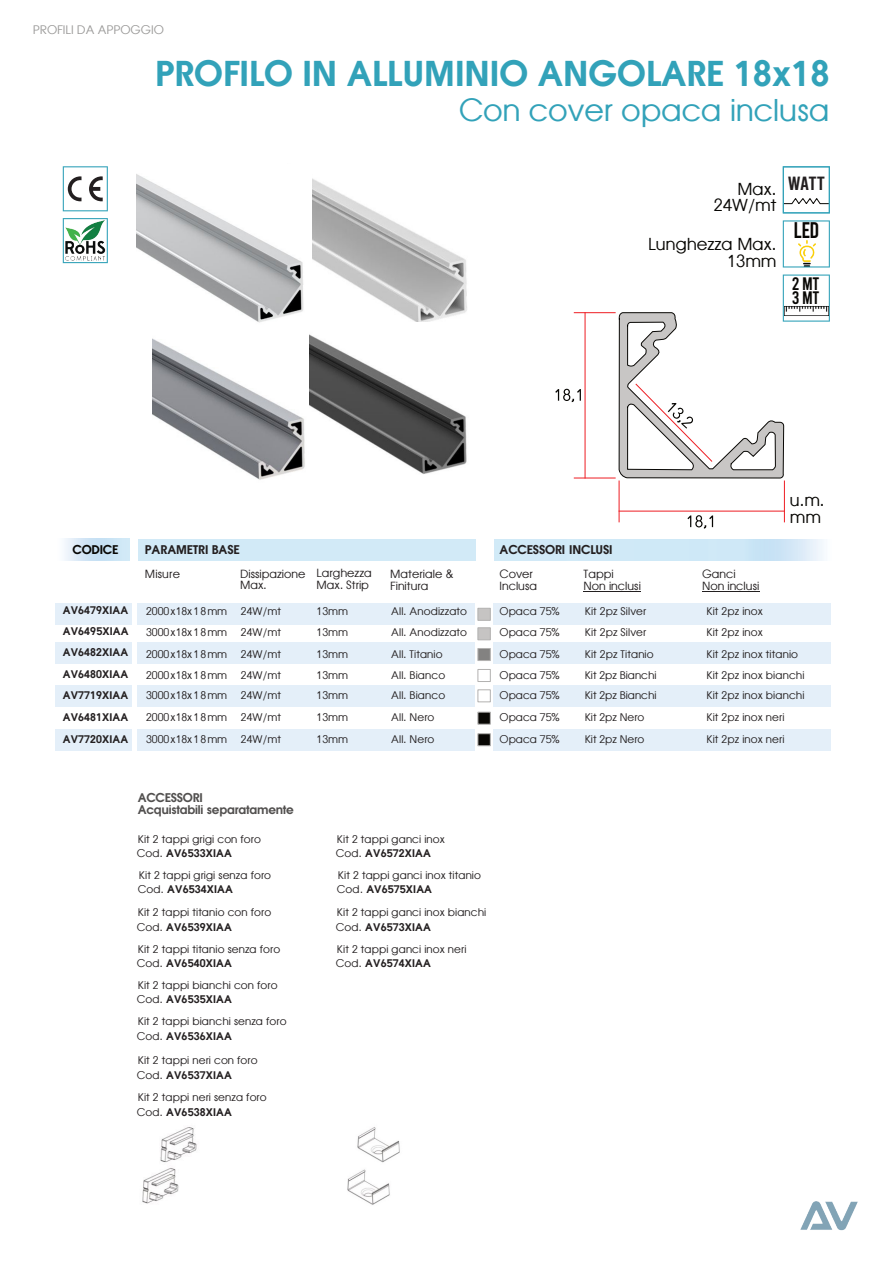
<style>
.page{position:relative;width:893px;height:1263px;background:#fff}
.page>*{position:absolute;margin:0;border:0;box-sizing:border-box;transform-origin:0 0}
.t1{font:600 34.2px "Atlanta";color:#32a2b9}
.t2{font:30px "Atlanta";color:#32a2b9}
.t3{font:22.5px "Bebas";color:#080704}
.t4{font:19.05px "Bebas";color:#231f20;scale:1.13 1}
.t5{font:18px/14.4px "Bebas";letter-spacing:.065em;color:#080704}
.t6{font:16.5px/16.5px "Atlanta";color:#080704;text-align:right}
.t7{font:600 12px/12px "Atlanta";letter-spacing:-.015em;color:#52504f}
.t8{font:600 12px "Atlanta";letter-spacing:-.01em;color:#231f20}
.t9{font:600 12px "Atlanta";letter-spacing:-.015em;color:#080704}
.t10{font:11.7px "Atlanta";color:#9a9998}
.t11{font:11.25px/12px "Atlanta";color:#231f20}
.t12{font:10.5px/14.5px "Atlanta";letter-spacing:.01em;color:#231f20}
.t13{font:600 10.5px/21.3px "Atlanta";letter-spacing:.015em;color:#231f20;text-align:justify}
.s1{font-weight:600}
.s2{font-weight:400}
</style>
<div class="page">
<div style="left:55px;top:603px;width:76px;height:21px;background:#e4eff9"></div>
<div style="left:138px;top:539px;width:338px;height:21px;background:#d2eaf7"></div>
<div style="left:493px;top:603px;width:338px;height:21px;background:#e4eff9"></div>
<div style="left:55px;top:642px;width:76px;height:22px;background:#e4eff9"></div>
<div style="left:493px;top:642px;width:338px;height:22px;background:#e4eff9"></div>
<div style="left:137px;top:643px;width:337px;height:21px;background:#e4eff9"></div>
<div style="left:55px;top:685px;width:76px;height:21px;background:#e4eff9"></div>
<div style="left:493px;top:685px;width:338px;height:21px;background:#e4eff9"></div>
<div style="left:137px;top:685px;width:337px;height:22px;background:#e4eff9"></div>
<div style="left:138px;top:603px;width:337px;height:21px;background:#e4eff9"></div>
<img style="left:800px;top:1201px;width:58px;height:30px">
<svg style="left:783px;top:220px;width:47px;height:48px"></svg>
<svg style="left:783px;top:166px;width:47px;height:47px"></svg>
<svg style="left:63px;top:166px;width:45px;height:45px"></svg>
<svg style="left:63px;top:218px;width:45px;height:45px"></svg>
<img style="left:312px;top:178px;width:155px;height:144px">
<img style="left:152px;top:334px;width:158px;height:146px">
<img style="left:310px;top:335px;width:157px;height:139px">
<img style="left:136px;top:174px;width:168px;height:149px">
<hr style="left:584px;top:591px;width:57px;height:1px;background:#231f20">
<hr style="left:702px;top:591px;width:57px;height:1px;background:#231f20">
<div style="left:478px;top:608px;width:13px;height:13px;background:#c6c4c3;border:1px solid #b2b1b0"></div>
<div style="left:478px;top:627px;width:13px;height:13px;background:#c6c4c3;border:1px solid #b2b1b0"></div>
<div style="left:478px;top:648px;width:13px;height:13px;background:#838281;border:1px solid #b2b1b0"></div>
<div style="left:478px;top:669px;width:13px;height:13px;background:#fff;border:1px solid #b2b1b0"></div>
<div style="left:478px;top:689px;width:13px;height:13px;background:#fff;border:1px solid #b2b1b0"></div>
<div style="left:55px;top:729px;width:76px;height:21px;background:#e4eff9"></div>
<div style="left:493px;top:729px;width:338px;height:21px;background:#e4eff9"></div>
<div style="left:137px;top:729px;width:337px;height:21px;background:#e4eff9"></div>
<div style="left:478px;top:733px;width:13px;height:13px;background:#080704;border:1px solid #b2b1b0"></div>
<div style="left:478px;top:712px;width:13px;height:12px;background:#080704;border:1px solid #b2b1b0"></div>
<img style="left:347px;top:1127px;width:53px;height:78px">
<img style="left:142px;top:1127px;width:55px;height:77px">
<svg style="left:687px;top:515px;width:26px;height:13px"></svg>
<hr style="left:585px;top:313px;width:1px;height:165px;background:#ee1d23">
<hr style="left:574px;top:312px;width:41px;height:1px;background:#ee1d23">
<hr style="left:574px;top:478px;width:41px;height:1px;background:#ee1d23">
<hr style="left:619px;top:511px;width:165px;height:1px;background:#ee1d23">
<svg style="left:618px;top:275px;width:212px;height:204px"></svg>
<hr style="left:619px;top:481px;width:1px;height:41px;background:#ee1d23">
<hr style="left:784px;top:481px;width:1px;height:41px;background:#ee1d23">
<svg style="left:555px;top:389px;width:26px;height:13px"></svg>
<p class="t10" style="left:33px;top:25px;width:133px">PROFILI DA APPOGGIO</p>
<h1 class="t1" style="left:155px;top:61px;width:676px">PROFILO IN ALLUMINIO ANGOLARE 18x18</h1>
<h2 class="t2" style="left:459px;top:98px;width:372px">Con cover opaca inclusa</h2>
<h3 class="t6" style="left:714px;top:182px;width:64px">Max.<br>24W/mt</h3>
<h3 class="t6" style="left:648px;top:238px;width:130px">Lunghezza Max.<br>13mm</h3>
<h3 class="t4" style="left:788px;top:171px;width:35px">WATT</h3>
<h3 class="t3" style="left:793px;top:216px;width:28px">LED</h3>
<h3 class="t5" style="left:792px;top:275px;width:29px">2MT<br>3MT</h3>
<p class="t9" style="left:73px;top:545px;width:47px">CODICE</p>
<p class="t8" style="left:145px;top:545px;width:96px">PARAMETRI BASE</p>
<p class="t8" style="left:500px;top:545px;width:115px">ACCESSORI INCLUSI</p>
<p class="t11" style="left:145px;top:569px;width:37px">Misure</p>
<p class="t11" style="left:240px;top:569px;width:67px;line-height:11.2px">Dissipazione<br>Max.</p>
<p class="t11" style="left:317px;top:568px;width:57px">Larghezza<br>Max. Strip</p>
<p class="t11" style="left:390px;top:569px;width:65px">Materiale &amp;<br>Finitura</p>
<p class="t11" style="left:500px;top:569px;width:39px">Cover<br>Inclusa</p>
<p class="t11" style="left:584px;top:569px;width:59px">Tappi<br>Non inclusi</p>
<p class="t11" style="left:702px;top:569px;width:59px">Ganci<br>Non inclusi</p>
<h3 class="t6" style="left:790px;top:493px;width:36px;text-align:left">u.m. mm</h3>
<p class="t13" style="left:63px;top:600px;width:67px">AV6479XIAA</p>
<p class="t13" style="left:63px;top:643px;width:67px">AV6482XIAA AV6480XIAA AV7719XIAA</p>
<p class="t12" style="left:146px;top:605px;width:83px">2000x18x18mm</p>
<p class="t12" style="left:241px;top:605px;width:42px">24W/mt</p>
<p class="t12" style="left:317px;top:605px;width:33px">13mm</p>
<p class="t12" style="left:146px;top:648px;width:83px">2000x18x18mm</p>
<p class="t12" style="left:241px;top:648px;width:42px">24W/mt</p>
<p class="t12" style="left:317px;top:648px;width:33px">13mm</p>
<p class="t12" style="left:146px;top:669px;width:83px">2000x18x18mm</p>
<p class="t12" style="left:241px;top:669px;width:42px">24W/mt</p>
<p class="t12" style="left:317px;top:669px;width:33px">13mm</p>
<p class="t12" style="left:500px;top:605px;width:62px">Opaca 75%</p>
<p class="t12" style="left:585px;top:605px;width:63px">Kit 2pz Silver</p>
<p class="t12" style="left:706px;top:605px;width:58px">Kit 2pz inox</p>
<p class="t12" style="left:500px;top:648px;width:62px">Opaca 75%</p>
<p class="t12" style="left:585px;top:648px;width:71px">Kit 2pz Titanio</p>
<p class="t12" style="left:706px;top:648px;width:93px">Kit 2pz inox titanio</p>
<p class="t12" style="left:500px;top:669px;width:62px">Opaca 75%</p>
<p class="t12" style="left:585px;top:669px;width:73px">Kit 2pz Bianchi</p>
<p class="t12" style="left:706px;top:669px;width:100px">Kit 2pz inox bianchi</p>
<p class="t12" style="left:391px;top:605px;width:77px">All. Anodizzato</p>
<p class="t12" style="left:391px;top:644px;width:55px;line-height:21.3px">All. Titanio<br>All. Bianco</p>
<p class="t12" style="left:391px;top:689px;width:55px">All. Bianco</p>
<p class="t13" style="left:63px;top:622px;width:67px">AV6495XIAA</p>
<p class="t12" style="left:146px;top:626px;width:83px">3000x18x18mm</p>
<p class="t12" style="left:241px;top:626px;width:42px">24W/mt</p>
<p class="t12" style="left:317px;top:626px;width:33px">13mm</p>
<p class="t12" style="left:500px;top:626px;width:62px">Opaca 75%</p>
<p class="t12" style="left:585px;top:626px;width:63px">Kit 2pz Silver</p>
<p class="t12" style="left:706px;top:626px;width:58px">Kit 2pz inox</p>
<p class="t12" style="left:391px;top:626px;width:77px">All. Anodizzato</p>
<p class="t12" style="left:146px;top:689px;width:83px">3000x18x18mm</p>
<p class="t12" style="left:241px;top:689px;width:42px">24W/mt</p>
<p class="t12" style="left:317px;top:689px;width:33px">13mm</p>
<p class="t12" style="left:500px;top:689px;width:62px">Opaca 75%</p>
<p class="t12" style="left:585px;top:689px;width:73px">Kit 2pz Bianchi</p>
<p class="t12" style="left:706px;top:689px;width:100px">Kit 2pz inox bianchi</p>
<p class="t13" style="left:63px;top:708px;width:67px">AV6481XIAA</p>
<p class="t12" style="left:146px;top:711px;width:83px">2000x18x18mm</p>
<p class="t12" style="left:241px;top:711px;width:42px">24W/mt</p>
<p class="t12" style="left:317px;top:711px;width:33px">13mm</p>
<p class="t12" style="left:391px;top:711px;width:45px">All. Nero</p>
<p class="t12" style="left:500px;top:711px;width:62px">Opaca 75%</p>
<p class="t12" style="left:585px;top:711px;width:61px">Kit 2pz Nero</p>
<p class="t12" style="left:706px;top:711px;width:80px">Kit 2pz inox neri</p>
<p class="t13" style="left:63px;top:729px;width:67px">AV7720XIAA</p>
<p class="t12" style="left:146px;top:732px;width:83px">3000x18x18mm</p>
<p class="t12" style="left:241px;top:732px;width:42px">24W/mt</p>
<p class="t12" style="left:317px;top:732px;width:33px">13mm</p>
<p class="t12" style="left:391px;top:732px;width:45px">All. Nero</p>
<p class="t12" style="left:500px;top:732px;width:62px">Opaca 75%</p>
<p class="t12" style="left:585px;top:732px;width:61px">Kit 2pz Nero</p>
<p class="t12" style="left:706px;top:732px;width:80px">Kit 2pz inox neri</p>
<p class="t7" style="left:138px;top:793px;width:158px">ACCESSORI<br>Acquistabili separatamente</p>
<p class="t12" style="left:138px;top:833px;width:125px">Kit 2 tappi grigi con foro</p>
<p class="t12" style="left:137px;top:844px;width:136px;line-height:21.3px">Cod. <span class="s1">AV6533XIAA<br></span>Kit 2 tappi grigi senza foro</p>
<p class="t12" style="left:138px;top:879px;width:135px;line-height:23.1px">Cod. <span class="s1">AV6534XIAA<br></span>Kit 2 tappi titanio con foro</p>
<p class="t12" style="left:137px;top:917px;width:145px;line-height:22.2px">Cod. <span class="s1">AV6539XIAA<br></span>Kit 2 tappi titanio senza foro</p>
<p class="t12" style="left:137px;top:954px;width:142px;line-height:21.3px">Cod. <span class="s1">AV6540XIAA<br></span>Kit 2 tappi bianchi con foro</p>
<p class="t13" style="left:137px;top:990px;width:97px"><span class="s2">Cod.</span> AV6535XIAA</p>
<p class="t12" style="left:137px;top:1015px;width:151px">Kit 2 tappi bianchi senza foro<br>Cod. <span class="s1">AV6536XIAA</span></p>
<p class="t12" style="left:137px;top:1054px;width:122px">Kit 2 tappi neri con foro<br>Cod. <span class="s1">AV6537XIAA</span></p>
<p class="t12" style="left:137px;top:1091px;width:132px">Kit 2 tappi neri senza foro<br>Cod. <span class="s1">AV6538XIAA</span></p>
<p class="t12" style="left:336px;top:833px;width:110px">Kit 2 tappi ganci inox<br>Cod. <span class="s1">AV6572XIAA</span></p>
<p class="t12" style="left:337px;top:868px;width:146px">Kit 2 tappi ganci inox titanio<br>Cod. <span class="s1">AV6575XIAA</span></p>
<p class="t12" style="left:336px;top:906px;width:152px">Kit 2 tappi ganci inox bianchi<br>Cod. <span class="s1">AV6573XIAA</span></p>
<p class="t12" style="left:336px;top:943px;width:132px">Kit 2 tappi ganci inox neri<br>Cod. <span class="s1">AV6574XIAA</span></p>
</div>
